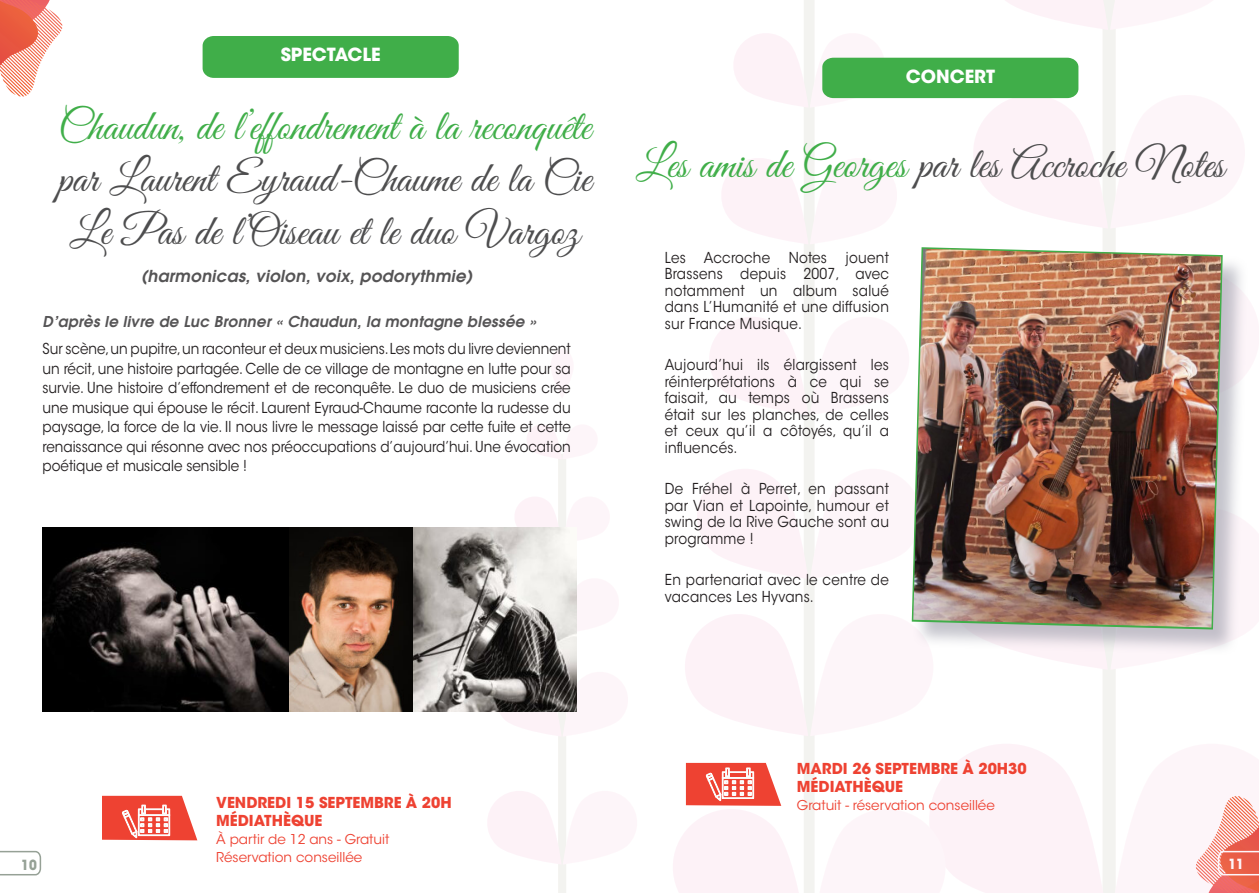
<style>
.page{position:relative;width:1259px;height:893px;background:#fff}
.page>*{position:absolute;margin:0;border:0;box-sizing:border-box;transform-origin:0 0}
.t1{font:42.75px/52.8px "Great Vibes";color:#4e4e4f;text-align:justify}
.t2{font:700 18px "ITC Avant Garde Std";color:#fff}
.t3{font:italic 600 16.5px "Avant Garde LT";letter-spacing:.02em;color:#555455}
.t4{font:15px/16.5px "ITC Avant Garde Std";letter-spacing:.02em;color:#231f20;text-align:justify;scale:.9 1}
.t5{font:700 15px/18px "ITC Avant Garde Std";color:#ee4232}
.t6{font:italic 600 15px "Avant Garde LT";letter-spacing:.02em;color:#555455}
.t7{font:700 13.95px "Avant Garde LT";color:#96a196;scale:.9 1}
.t8{font:700 13.95px "Avant Garde LT";color:#fff;scale:.9 1}
.t9{font:13.5px/18px "ITC Avant Garde Std";color:#ee4232}
.s1{color:#40ae49}
</style>
<div class="page">
<svg style="left:0;top:0;width:62px;height:96px"></svg>
<svg style="left:0;top:850px;width:42px;height:26px"></svg>
<svg style="left:484px;top:425px;width:93px;height:468px"></svg>
<img style="left:673px;top:0;width:586px;height:893px">
<div style="left:203px;top:36px;width:256px;height:42px;background:#40ae49"></div>
<svg style="left:102px;top:796px;width:95px;height:44px"></svg>
<img style="left:43px;top:527px;width:534px;height:184px">
<p class="t2" style="left:281px;top:43px;width:101px">SPECTACLE</p>
<p class="t1" style="left:58px;top:103px;width:534px"><span class="s1">Chaudun, de l’effondrement à la reconquête </span>par Laurent Eyraud-Chaume de la Cie Le Pas de l’Oiseau et le duo Vargoz</p>
<p class="t3" style="left:141px;top:266px;width:333px">(harmonicas, violon, voix, podorythmie)</p>
<p class="t6" style="left:43px;top:312px;width:495px">D’après le livre de Luc Bronner « Chaudun, la montagne blessée »</p>
<p class="t4" style="left:43px;top:339px;width:588px;line-height:19.5px">Sur scène, un pupitre, un raconteur et deux musiciens. Les mots du livre deviennent un récit, une histoire partagée. Celle de ce village de montagne en lutte pour sa survie. Une histoire d’effondrement et de reconquête. Le duo de musiciens crée une musique qui épouse le récit. Laurent Eyraud-Chaume raconte la rudesse du paysage, la force de la vie. Il nous livre le message laissé par cette fuite et cette renaissance qui résonne avec nos préoccupations d’aujourd’hui. Une évocation poétique et musicale sensible !</p>
<p class="t2" style="left:905px;top:64px;width:91px">CONCERT</p>
<p class="t1" style="left:636px;top:141px;width:590px"><span class="s1">Les amis de Georges</span> par les Accroche Notes</p>
<p class="t4" style="left:665px;top:249px;width:251px">Les Accroche Notes jouent Brassens depuis 2007, avec notamment un album salué dans L’Humanité et une diffusion sur France Musique.</p>
<p class="t4" style="left:665px;top:357px;width:250px">Aujourd’hui ils élargissent les réinterprétations à ce qui se faisait, au temps où Brassens était sur les planches, de celles et ceux qu’il a côtoyés, qu’il a influencés.</p>
<p class="t4" style="left:665px;top:481px;width:250px">De Fréhel à Perret, en passant par Vian et Lapointe, humour et swing de la Rive Gauche sont au programme !</p>
<p class="t4" style="left:665px;top:572px;width:250px">En partenariat avec le centre de vacances Les Hyvans.</p>
<p class="t5" style="left:797px;top:759px;width:231px">MARDI 26 SEPTEMBRE À 20H30</p>
<p class="t5" style="left:797px;top:777px;width:108px">MÉDIATHÈQUE</p>
<p class="t9" style="left:797px;top:796px;width:199px">Gratuit - réservation conseillée</p>
<p class="t5" style="left:216px;top:793px;width:237px">VENDREDI 15 SEPTEMBRE À 20H<br>MÉDIATHÈQUE</p>
<p class="t9" style="left:216px;top:830px;width:175px">À partir de 12 ans - Gratuit<br>Réservation conseillée</p>
<p class="t7" style="left:21px;top:856px;width:19px">10</p>
<p class="t8" style="left:1228px;top:855px;width:19px">11</p>
</div>
